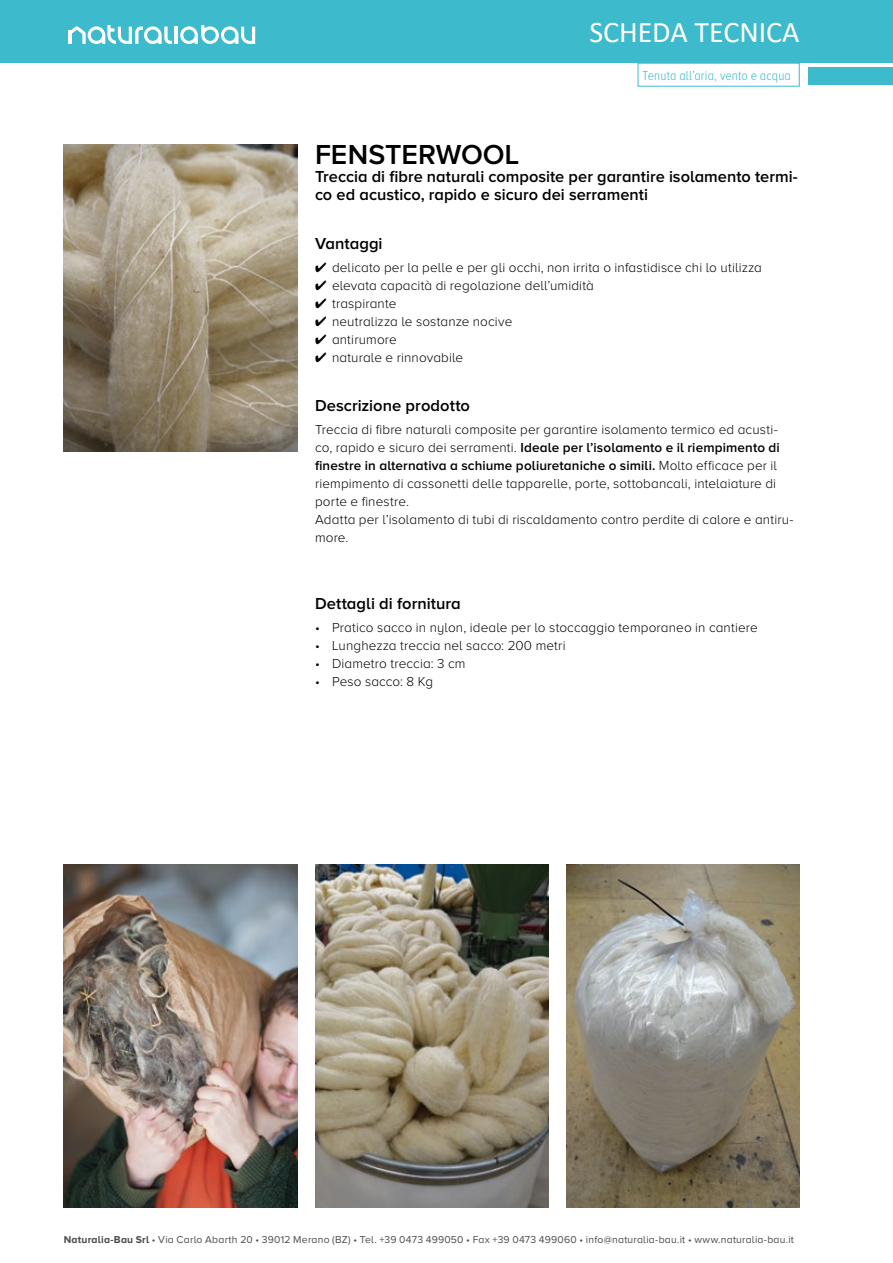
<style>
.page{position:relative;width:893px;height:1263px;background:#fff}
.page>*{position:absolute;margin:0;border:0;box-sizing:border-box;transform-origin:0 0}
.t1{font:30px "Calibri";letter-spacing:-.005em;color:#fff}
.t2{font:600 28.5px "Proxima Nova A";color:#000}
.t3{font:600 16.5px/18px "Proxima Nova A";color:#000}
.t4{font:300 13.5px/18px "Proxima Nova A";letter-spacing:.01em;color:#000}
.t5{font:300 13.5px "Proxima Nova A Cond";letter-spacing:.01em;color:#3ebacd}
.t6{font:10.35px "Proxima Nova A";letter-spacing:.02em;color:#4b4b4d}
.s1{font-weight:600}
.s2{font-weight:700}
</style>
<div class="page">
<img style="left:64px;top:865px;width:233px;height:343px">
<img style="left:64px;top:144px;width:233px;height:308px">
<img style="left:315px;top:865px;width:233px;height:343px">
<img style="left:566px;top:865px;width:233px;height:343px">
<div style="left:0;top:0;width:893px;height:63px;background:#3ebacd"></div>
<div style="left:638px;top:63px;width:161px;height:23px;border:1px solid #3ebacd"></div>
<div style="left:808px;top:67px;width:85px;height:17px;background:#3ebacd"></div>
<hr style="left:174px;top:27px;width:4px;height:17px;background:#fff">
<svg style="left:180px;top:25px;width:75px;height:19px"></svg>
<svg style="left:68px;top:25px;width:104px;height:19px"></svg>
<h1 class="t1" style="left:590px;top:11px;width:211px">SCHEDA TECNICA</h1>
<h2 class="t2" style="left:315px;top:138px;width:206px">FENSTERWOOL</h2>
<p class="t5" style="left:642px;top:68px;width:150px">Tenuta all’aria, vento e acqua</p>
<p class="t3" style="left:315px;top:167px;width:484px">Treccia di fibre naturali composite per garantire isolamento termi&shy;co ed acustico, rapido e sicuro dei serramenti</p>
<p class="t3" style="left:315px;top:234px;width:69px">Vantaggi</p>
<p class="t4" style="left:315px;top:258px;width:448px">✔ delicato per la pelle e per gli occhi, non irrita o infastidisce chi lo utilizza</p>
<p class="t4" style="left:315px;top:276px;width:280px">✔ elevata capacità di regolazione dell’umidità</p>
<p class="t4" style="left:315px;top:294px;width:83px">✔ traspirante</p>
<p class="t4" style="left:315px;top:312px;width:199px">✔ neutralizza le sostanze nocive</p>
<p class="t4" style="left:315px;top:330px;width:83px">✔ antirumore</p>
<p class="t4" style="left:315px;top:348px;width:150px">✔ naturale e rinnovabile</p>
<p class="t3" style="left:315px;top:396px;width:157px">Descrizione prodotto</p>
<p class="t4" style="left:315px;top:420px;width:480px">Treccia di fibre naturali composite per garantire isolamento termico ed acusti&shy;co, rapido e sicuro dei serramenti. <span class="s1">Ideale per l’isolamento e il riempimento di finestre in alternativa a schiume poliuretaniche o simili.</span> Molto efficace per il riempimento di cassonetti delle tapparelle, porte, sottobancali, intelaiature di porte e finestre.<br>Adatta per l’isolamento di tubi di riscaldamento contro perdite di calore e antiru&shy;more.</p>
<p class="t3" style="left:315px;top:594px;width:147px">Dettagli di fornitura</p>
<p class="t4" style="left:315px;top:618px;width:444px">• Pratico sacco in nylon, ideale per lo stoccaggio temporaneo in cantiere</p>
<p class="t4" style="left:315px;top:636px;width:252px">• Lunghezza treccia nel sacco: 200 metri</p>
<p class="t4" style="left:315px;top:654px;width:152px">• Diametro treccia: 3 cm</p>
<p class="t4" style="left:315px;top:672px;width:120px">• Peso sacco: 8 Kg</p>
<p class="t6" style="left:64px;top:1234px;width:732px"><span class="s2">Naturalia-Bau Srl</span> • Via Carlo Abarth 20 • 39012 Merano (BZ) • Tel. +39 0473 499050 • Fax +39 0473 499060 • info@naturalia-bau.it • www.naturalia-bau.it</p>
</div>
